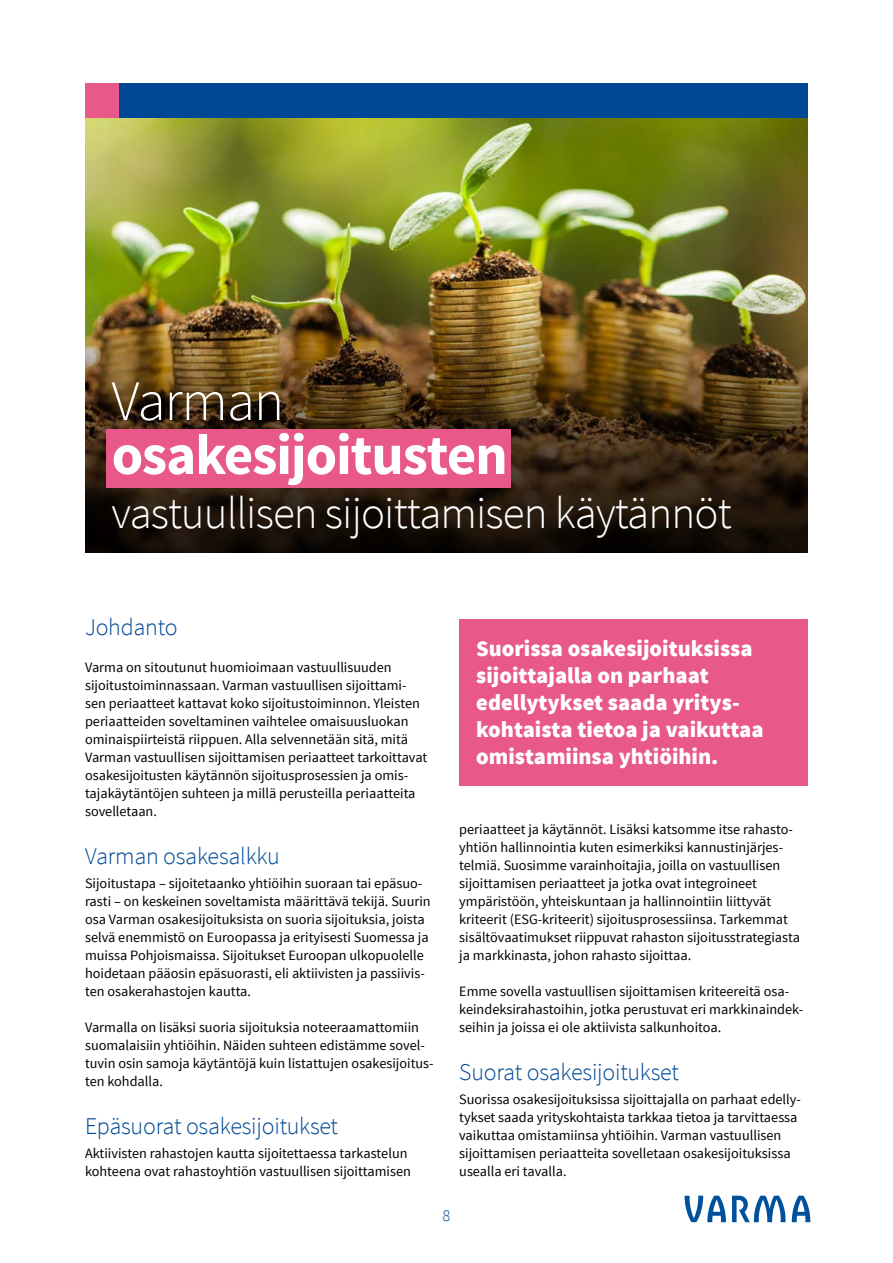
<style>
.page{position:relative;width:893px;height:1263px;background:#fff}
.page>*{position:absolute;margin:0;border:0;box-sizing:border-box;transform-origin:0 0}
._1__Otsikko{font:700 57px/54px "Source Sans Pro";letter-spacing:-.02em;color:#fff}
._1__Otsikko-2{font:300 45px "Source Sans Pro";letter-spacing:-.02em;color:#fff}
._2_otsikko{font:300 24px "Source Sans Pro";letter-spacing:-.01em;color:#004895}
.Äläys{font:900 22.5px/27px "Source Sans Pro";color:#fff}
.t1{font:300 16.5px "Source Sans Pro";color:#004895}
.leipis{font:14.25px/18px "Source Sans Pro";color:#000}
.s1{font-weight:300}
</style>
<div class="page">
<svg style="left:732px;top:1196px;width:54px;height:26px"></svg>
<svg style="left:685px;top:1196px;width:41px;height:26px"></svg>
<svg style="left:792px;top:1196px;width:18px;height:26px"></svg>
<div style="left:85px;top:84px;width:34px;height:34px;background:#e85889"></div>
<div style="left:119px;top:84px;width:689px;height:34px;background:#004895"></div>
<img style="left:85px;top:118px;width:723px;height:435px">
<div style="left:459px;top:618px;width:349px;height:167px;background:#e85889"></div>
<div style="left:106px;top:430px;width:405px;height:58px;background:#e85889"></div>
<p class="_1__Otsikko" style="left:112px;top:376px;width:398px"><span class="s1">Varman </span>osakesijoitusten</p>
<p class="_1__Otsikko-2" style="left:112px;top:486px;width:622px">vastuullisen sijoittamisen käytännöt</p>
<p class="_2_otsikko" style="left:85px;top:612px;width:94px">Johdanto</p>
<p class="leipis" style="left:85px;top:658px;width:344px">Varma on sitoutunut huomioimaan vastuullisuuden sijoitustoiminnassaan. Varman vastuullisen sijoittami&shy;sen periaatteet kattavat koko sijoitustoiminnon. Yleisten periaatteiden soveltaminen vaihtelee omaisuusluokan ominaispiirteistä riippuen. Alla selvennetään sitä, mitä Varman vastuullisen sijoittamisen periaatteet tarkoittavat osakesijoitusten käytännön sijoitusprosessien ja omis&shy;tajakäytäntöjen suhteen ja millä perusteilla periaatteita sovelletaan.</p>
<p class="_2_otsikko" style="left:85px;top:842px;width:196px">Varman osakesalkku</p>
<p class="leipis" style="left:85px;top:874px;width:347px">Sijoitustapa – sijoitetaanko yhtiöihin suoraan tai epäsuo&shy;rasti – on keskeinen soveltamista määrittävä tekijä. Suurin osa Varman osakesijoituksista on suoria sijoituksia, joista selvä enemmistö on Euroopassa ja erityisesti Suomessa ja muissa Pohjoismaissa. Sijoitukset Euroopan ulkopuolelle hoidetaan pääosin epäsuorasti, eli aktiivisten ja passiivis&shy;ten osakerahastojen kautta.</p>
<p class="leipis" style="left:85px;top:1018px;width:350px">Varmalla on lisäksi suoria sijoituksia noteeraamattomiin suomalaisiin yhtiöihin. Näiden suhteen edistämme sovel&shy;tuvin osin samoja käytäntöjä kuin listattujen osakesijoitus&shy;ten kohdalla.</p>
<p class="_2_otsikko" style="left:85px;top:1112px;width:255px">Epäsuorat osakesijoitukset</p>
<p class="leipis" style="left:85px;top:1144px;width:327px">Aktiivisten rahastojen kautta sijoitettaessa tarkastelun kohteena ovat rahastoyhtiön vastuullisen sijoittamisen</p>
<p class="Äläys" style="left:476px;top:636px;width:289px">Suorissa osakesijoituksissa sijoittajalla on parhaat edellytykset saada yritys&shy;kohtaista tietoa ja vaikuttaa omistamiinsa yhtiöihin.</p>
<p class="leipis" style="left:459px;top:820px;width:342px">periaatteet ja käytännöt. Lisäksi katsomme itse rahasto&shy;yhtiön hallinnointia kuten esimerkiksi kannustinjärjes&shy;telmiä. Suosimme varainhoitajia, joilla on vastuullisen sijoittamisen periaatteet ja jotka ovat integroineet ympäristöön, yhteiskuntaan ja hallinnointiin liittyvät kriteerit (ESG-kriteerit) sijoitusprosessiinsa. Tarkemmat sisältövaatimukset riippuvat rahaston sijoitusstrategiasta ja markkinasta, johon rahasto sijoittaa.</p>
<p class="leipis" style="left:459px;top:982px;width:345px">Emme sovella vastuullisen sijoittamisen kriteereitä osa&shy;keindeksirahastoihin, jotka perustuvat eri markkinaindek&shy;seihin ja joissa ei ole aktiivista salkunhoitoa.</p>
<p class="_2_otsikko" style="left:459px;top:1058px;width:221px">Suorat osakesijoitukset</p>
<p class="leipis" style="left:459px;top:1090px;width:343px">Suorissa osakesijoituksissa sijoittajalla on parhaat edelly&shy;tykset saada yrityskohtaista tarkkaa tietoa ja tarvittaessa vaikuttaa omistamiinsa yhtiöihin. Varman vastuullisen sijoittamisen periaatteita sovelletaan osakesijoituksissa usealla eri tavalla.</p>
<p class="t1" style="left:443px;top:1206px;width:9px">8</p>
</div>
